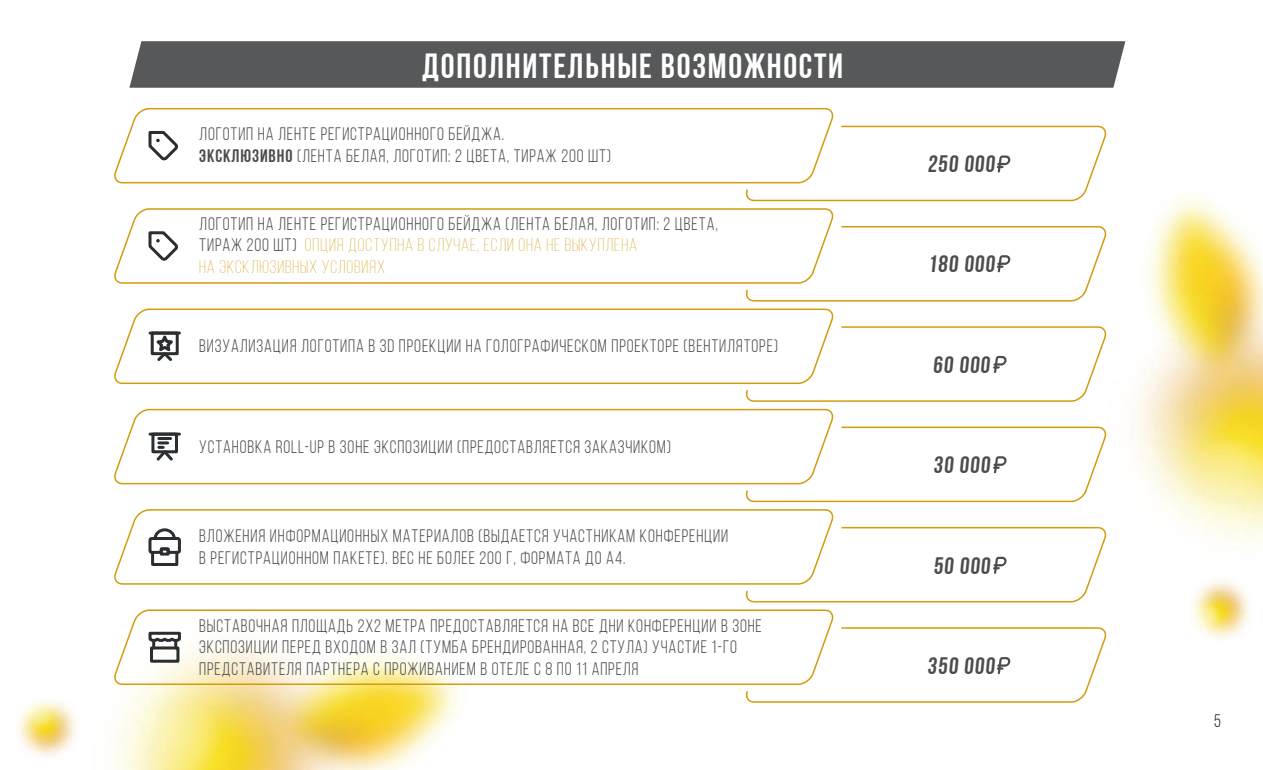
<style>
.page{position:relative;width:1263px;height:770px;background:#fff}
.page>*{position:absolute;margin:0;border:0;box-sizing:border-box;transform-origin:0 0}
.t1{font:700 34.8px "Bebas Neue";letter-spacing:.05em;color:#fff}
.t2{font:700 23.7px "Bebas Neue";color:#4b4c4d}
.t3{font:18px/21.6px "Bebas Neue";letter-spacing:.05em;color:#4b4c4d}
.t4{font:18px "Bebas Neue";color:#231f20}
.s1{font-weight:700}
.s2{font-weight:300;color:#d39b0d}
</style>
<div class="page">
<img style="left:18px;top:685px;width:441px;height:84px">
<img style="left:1136px;top:198px;width:127px;height:441px">
<svg style="left:114px;top:107px;width:720px;height:77px"></svg>
<svg style="left:114px;top:208px;width:720px;height:76px"></svg>
<svg style="left:114px;top:308px;width:720px;height:76px"></svg>
<svg style="left:114px;top:408px;width:720px;height:77px"></svg>
<svg style="left:114px;top:509px;width:720px;height:76px"></svg>
<svg style="left:114px;top:609px;width:720px;height:76px"></svg>
<div style="left:129px;top:41px;width:996px;height:47px;background:#57585a"></div>
<svg style="left:745px;top:125px;width:362px;height:77px"></svg>
<svg style="left:745px;top:225px;width:362px;height:77px"></svg>
<svg style="left:745px;top:626px;width:362px;height:77px"></svg>
<svg style="left:745px;top:526px;width:362px;height:77px"></svg>
<svg style="left:745px;top:425px;width:362px;height:77px"></svg>
<svg style="left:745px;top:325px;width:362px;height:77px"></svg>
<h1 class="t1" style="left:422px;top:46px;width:422px">ДОПОЛНИТЕЛЬНЫЕ ВОЗМОЖНОСТИ</h1>
<p class="t3" style="left:199px;top:123px;width:413px">ЛОГОТИП НА ЛЕНТЕ РЕГИСТРАЦИОННОГО БЕЙДЖА.<br><span class="s1">ЭКСКЛЮЗИВНО</span> (ЛЕНТА БЕЛАЯ, ЛОГОТИП: 2 ЦВЕТА, ТИРАЖ 200 ШТ)</p>
<p class="t3" style="left:199px;top:212px;width:520px">ЛОГОТИП НА ЛЕНТЕ РЕГИСТРАЦИОННОГО БЕЙДЖА (ЛЕНТА БЕЛАЯ, ЛОГОТИП: 2 ЦВЕТА,<br>ТИРАЖ 200 ШТ) <span class="s2">Опция доступна в случае, если она не выкуплена<br>на эксклюзивных условиях</span></p>
<p class="t3" style="left:199px;top:335px;width:580px">ВИЗУАЛИЗАЦИЯ ЛОГОТИПА В 3D ПРОЕКЦИИ НА ГОЛОГРАФИЧЕСКОМ ПРОЕКТОРЕ (ВЕНТИЛЯТОРЕ)</p>
<p class="t3" style="left:199px;top:435px;width:473px">УСТАНОВКА ROLL-UP В ЗОНЕ ЭКСПОЗИЦИИ (ПРЕДОСТАВЛЯЕТСЯ ЗАКАЗЧИКОМ)</p>
<p class="t3" style="left:199px;top:524px;width:530px">ВЛОЖЕНИЯ ИНФОРМАЦИОННЫХ МАТЕРИАЛОВ (ВЫДАЕТСЯ УЧАСТНИКАМ КОНФЕРЕНЦИИ<br>В РЕГИСТРАЦИОННОМ ПАКЕТЕ). ВЕС НЕ БОЛЕЕ 200 Г, ФОРМАТА ДО А4.</p>
<p class="t3" style="left:199px;top:614px;width:564px">ВЫСТАВОЧНАЯ ПЛОЩАДЬ 2Х2 МЕТРА ПРЕДОСТАВЛЯЕТСЯ НА ВСЕ ДНИ КОНФЕРЕНЦИИ В ЗОНЕ<br>ЭКСПОЗИЦИИ ПЕРЕД ВХОДОМ В ЗАЛ (ТУМБА БРЕНДИРОВАННАЯ, 2 СТУЛА) УЧАСТИЕ 1-ГО<br>ПРЕДСТАВИТЕЛЯ ПАРТНЕРА С ПРОЖИВАНИЕМ В ОТЕЛЕ С 8 ПО 11 АПРЕЛЯ</p>
<h2 class="t2" style="left:927px;top:151px;width:71px">250 000</h2>
<h2 class="t2" style="left:927px;top:250px;width:71px">180 000</h2>
<h2 class="t2" style="left:933px;top:351px;width:61px">60 000</h2>
<h2 class="t2" style="left:933px;top:451px;width:61px">30 000</h2>
<h2 class="t2" style="left:933px;top:552px;width:61px">50 000</h2>
<h2 class="t2" style="left:927px;top:652px;width:71px">350 000</h2>
<p class="t4" style="left:1214px;top:711px;width:8px">5</p>
</div>
